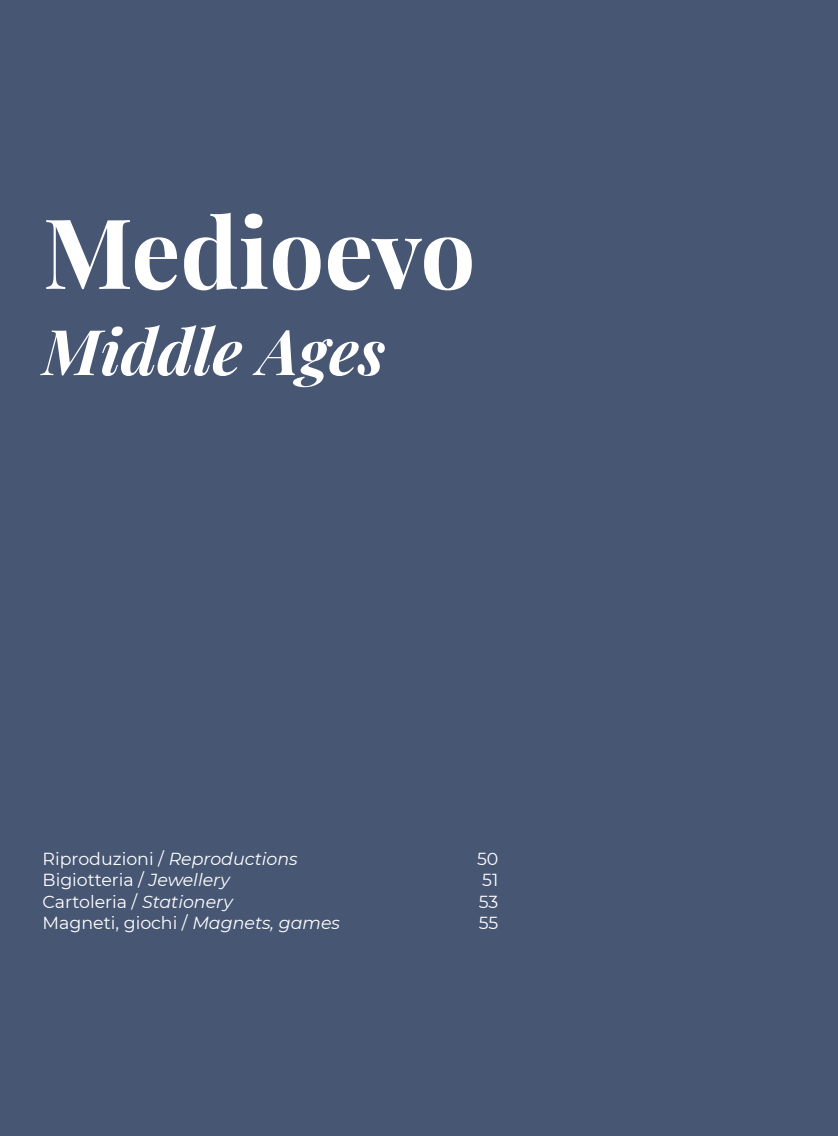
<style>
.page{position:relative;width:838px;height:1136px;background:#fff}
.page>*{position:absolute;margin:0;border:0;box-sizing:border-box;transform-origin:0 0}
.t1{font:700 97.35px "Playfair Display";color:#fff}
.t2{font:italic 700 63px "Playfair Display";color:#fff}
.t3{font:17.4px/21.6px "Montserrat";color:#fff;text-align:justify}
.s1{font-style:italic}
</style>
<div class="page">
<div style="left:0;top:0;width:838px;height:1135px;background:#475673"></div>
<h1 class="t1" style="left:43px;top:176px;width:434px">Medioevo</h1>
<h2 class="t2" style="left:43px;top:301px;width:344px">Middle Ages</h2>
<p class="t3" style="left:43px;top:846px;width:299px;text-align:left">Riproduzioni / <span class="s1">Reproductions<br></span>Bigiotteria / <span class="s1">Jewellery<br></span>Cartoleria / <span class="s1">Stationery<br></span>Magneti, giochi / <span class="s1">Magnets, games</span></p>
<p class="t3" style="left:477px;top:846px;width:23px">50<br>51<br>53<br>55</p>
</div>
